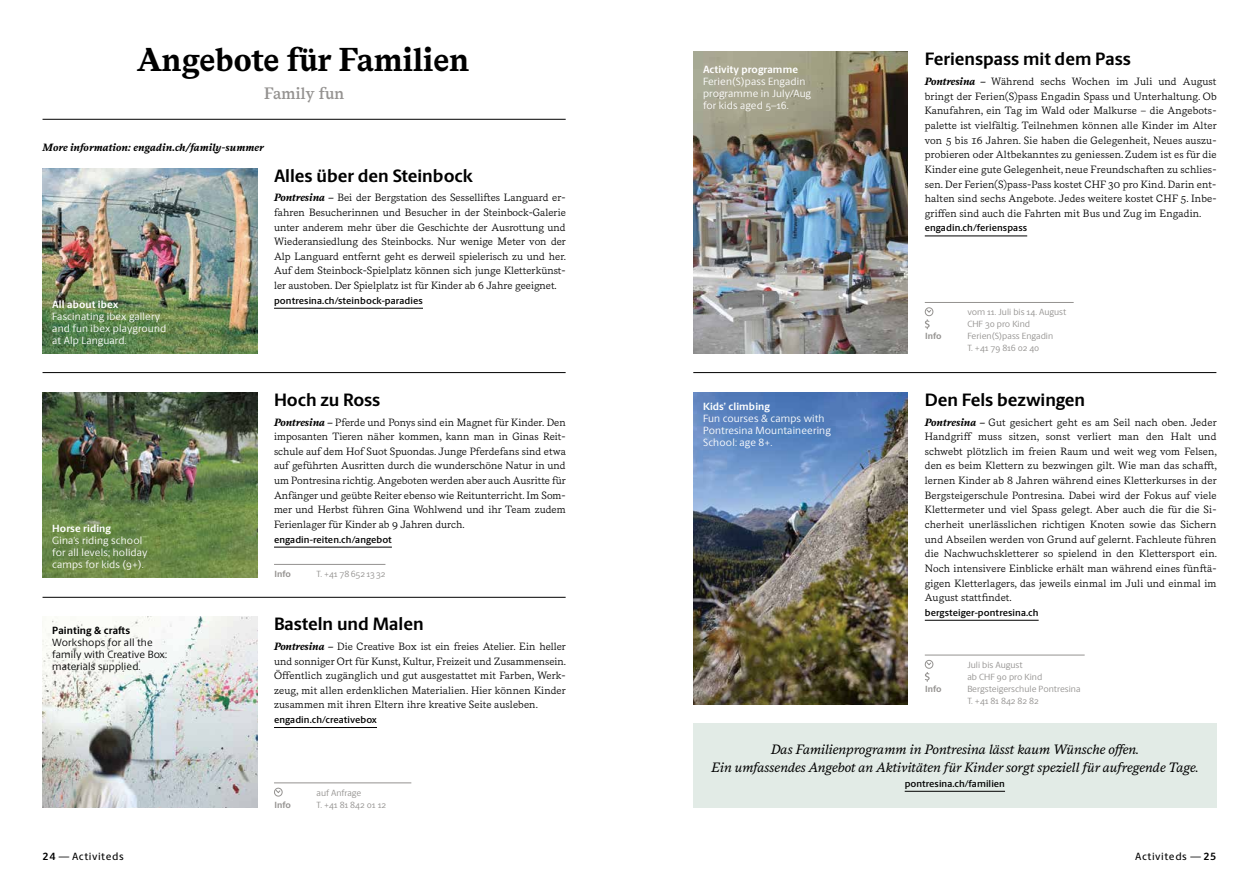
<style>
.page{position:relative;width:1259px;height:893px;background:#fff}
.page>*{position:absolute;margin:0;border:0;box-sizing:border-box;transform-origin:0 0}
.t1{font:700 33px "Messina Serif";color:#000}
.t2{font:700 18px "Berlingske Sans";color:#000}
.t3{font:600 16.5px "Messina Serif";letter-spacing:.01em;color:#949290}
.t4{font:italic 13.5px/18px "Messina Serif";color:#000;text-align:center}
.t5{font:10.5px/14.7px "Messina Serif";letter-spacing:.01em;color:#000;text-align:justify}
.t6{font:10.5px/12px "Berlingske Sans";letter-spacing:.015em;color:#fff}
.t7{font:10.5px/12px "Berlingske Sans";letter-spacing:.015em;color:#000}
.t8{font:700 10.5px "Berlingske Sans";letter-spacing:.01em;color:#fff}
.t9{font:italic 700 10.5px "Messina Serif";color:#000}
.t10{font:500 10.5px "Berlingske Sans";letter-spacing:.05em;color:#000}
.t11{font:700 10.5px "Berlingske Sans";letter-spacing:.005em;color:#000}
.t12{font:9.75px "Berlingske Sans D Bd";letter-spacing:.005em;color:#000}
.t13{font:9px/12px "Berlingske Sans";letter-spacing:-.005em;color:#949290}
.t14{font:700 9px "Berlingske Sans";letter-spacing:-.005em;color:#949290}
.s1{font-weight:700;font-style:italic}
.s2{font-weight:700}
</style>
<div class="page">
<img style="left:693px;top:51px;width:214px;height:302px">
<img style="left:43px;top:617px;width:214px;height:191px">
<hr style="left:693px;top:372px;width:523px;height:1px;background:#000">
<img style="left:693px;top:392px;width:214px;height:312px">
<hr style="left:924px;top:236px;width:103px;height:1px;background:#000">
<hr style="left:924px;top:620px;width:114px;height:1px;background:#000">
<hr style="left:43px;top:119px;width:523px;height:1px;background:#000">
<hr style="left:43px;top:372px;width:522px;height:1px;background:#000">
<hr style="left:43px;top:597px;width:522px;height:1px;background:#000">
<img style="left:43px;top:168px;width:214px;height:185px">
<img style="left:43px;top:392px;width:214px;height:186px">
<hr style="left:274px;top:308px;width:149px;height:1px;background:#000">
<hr style="left:274px;top:547px;width:118px;height:1px;background:#000">
<hr style="left:274px;top:727px;width:103px;height:1px;background:#000">
<div style="left:693px;top:724px;width:523px;height:84px;background:#e2ebe6"></div>
<hr style="left:904px;top:791px;width:101px;height:1px;background:#000">
<hr style="left:274px;top:564px;width:111px;height:1px;background:#949290">
<hr style="left:274px;top:783px;width:137px;height:1px;background:#949290">
<div style="left:274px;top:787px;width:9px;height:10px;border:1px solid #949290;border-radius:50%"></div>
<svg style="left:275px;top:789px;width:6px;height:5px"></svg>
<hr style="left:924px;top:302px;width:149px;height:1px;background:#949290">
<div style="left:924px;top:307px;width:9px;height:9px;border:1px solid #949290;border-radius:50%"></div>
<svg style="left:925px;top:308px;width:7px;height:5px"></svg>
<svg style="left:925px;top:319px;width:4px;height:10px"></svg>
<hr style="left:924px;top:655px;width:160px;height:1px;background:#949290">
<div style="left:924px;top:660px;width:9px;height:9px;border:1px solid #949290;border-radius:50%"></div>
<svg style="left:925px;top:661px;width:7px;height:5px"></svg>
<svg style="left:925px;top:672px;width:4px;height:10px"></svg>
<h1 class="t1" style="left:137px;top:34px;width:333px">Angebote für Familien</h1>
<h3 class="t3" style="left:264px;top:80px;width:82px">Family fun</h3>
<p class="t9" style="left:43px;top:140px;width:223px">More information: engadin.ch/family-summer</p>
<p class="t8" style="left:52px;top:296px;width:68px">All about ibex</p>
<p class="t6" style="left:52px;top:309px;width:115px">Fascinating ibex gallery and fun ibex playground at Alp Languard.</p>
<h2 class="t2" style="left:274px;top:162px;width:200px">Alles über den Steinbock</h2>
<p class="t5" style="left:274px;top:190px;width:294px"><span class="s1">Pontresina –</span> Bei der Bergstation des Sesselliftes Languard er&shy;fahren Besucherinnen und Besucher in der Steinbock-Galerie unter anderem mehr über die Geschichte der Ausrottung und Wiederansiedlung des Steinbocks. Nur wenige Meter von der Alp Languard entfernt geht es derweil spielerisch zu und her.<br>Auf dem Steinbock-Spielplatz können sich junge Kletterkünst&shy;ler austoben. Der Spielplatz ist für Kinder ab 6 Jahre geeignet.</p>
<p class="t12" style="left:274px;top:293px;width:150px">pontresina.ch/steinbock-paradies</p>
<p class="t8" style="left:52px;top:520px;width:60px">Horse riding</p>
<p class="t6" style="left:52px;top:534px;width:97px">Gina’s riding school for all levels; holiday camps for kids (9+).</p>
<p class="t11" style="left:52px;top:623px;width:79px">Painting &amp; crafts</p>
<p class="t7" style="left:52px;top:636px;width:116px">Workshops for all the family with Creative Box: materials supplied.</p>
<h2 class="t2" style="left:274px;top:386px;width:108px">Hoch zu Ross</h2>
<p class="t5" style="left:274px;top:414px;width:293px"><span class="s1">Pontresina –</span> Pferde und Ponys sind ein Magnet für Kinder. Den imposanten Tieren näher kommen, kann man in Ginas Reit&shy;schule auf dem Hof Suot Spuondas. Junge Pferdefans sind etwa auf geführten Ausritten durch die wunderschöne Natur in und um Pontresina richtig. Angeboten werden aber auch Ausritte für Anfänger und geübte Reiter ebenso wie Reitunterricht. Im Som&shy;mer und Herbst führen Gina Wohlwend und ihr Team zudem Ferienlager für Kinder ab 9 Jahren durch.</p>
<p class="t12" style="left:274px;top:532px;width:119px">engadin-reiten.ch/angebot</p>
<p class="t14" style="left:274px;top:568px;width:18px">Info</p>
<p class="t13" style="left:316px;top:568px;width:70px">T. +41 78652 13 32</p>
<h2 class="t2" style="left:274px;top:611px;width:151px">Basteln und Malen</h2>
<p class="t5" style="left:274px;top:638px;width:294px"><span class="s1">Pontresina –</span> Die Creative Box ist ein freies Atelier. Ein heller und sonniger Ort für Kunst, Kultur, Freizeit und Zusammensein.<br>Öffentlich zugänglich und gut ausgestattet mit Farben, Werk&shy;zeug, mit allen erdenklichen Materialien. Hier können Kinder zusammen mit ihren Eltern ihre kreative Seite ausleben.</p>
<p class="t12" style="left:274px;top:712px;width:104px">engadin.ch/creativebox</p>
<p class="t13" style="left:316px;top:786px;width:46px">auf Anfrage</p>
<p class="t14" style="left:274px;top:798px;width:18px">Info</p>
<p class="t13" style="left:316px;top:798px;width:71px">T. +41 81 842 01 12</p>
<p class="t8" style="left:703px;top:62px;width:96px">Activity programme</p>
<p class="t6" style="left:703px;top:75px;width:110px">Ferien(S)pass Engadin programme in July/Aug for kids aged 5–16.</p>
<p class="t8" style="left:703px;top:399px;width:68px">Kids’ climbing</p>
<p class="t6" style="left:703px;top:412px;width:129px">Fun courses &amp; camps with<br>Pontresina Mountaineering<br>School: age 8+.</p>
<h2 class="t2" style="left:924px;top:46px;width:208px">Ferienspass mit dem Pass</h2>
<p class="t5" style="left:924px;top:74px;width:293px"><span class="s1">Pontresina –</span> Während sechs Wochen im Juli und August bringt der Ferien(S)pass Engadin Spass und Unterhaltung. Ob Kanufahren, ein Tag im Wald oder Malkurse – die Angebots&shy;palette ist vielfältig. Teilnehmen können alle Kinder im Alter von 5 bis 16 Jahren. Sie haben die Gelegenheit, Neues auszu&shy;probieren oder Altbekanntes zu geniessen. Zudem ist es für die Kinder eine gute Gelegenheit, neue Freundschaften zu schlies&shy;sen. Der Ferien(S)pass-Pass kostet CHF 30 pro Kind. Darin ent&shy;halten sind sechs Angebote. Jedes weitere kostet CHF 5. Inbe&shy;griffen sind auch die Fahrten mit Bus und Zug im Engadin.</p>
<p class="t12" style="left:924px;top:221px;width:104px">engadin.ch/ferienspass</p>
<p class="t13" style="left:967px;top:306px;width:100px">vom 11. Juli bis 14. August<br>CHF 30 pro Kind</p>
<p class="t14" style="left:925px;top:330px;width:18px">Info</p>
<p class="t13" style="left:967px;top:330px;width:87px">Ferien(S)pass Engadin<br>T. +41 79 816 02 40</p>
<h2 class="t2" style="left:924px;top:386px;width:162px">Den Fels bezwingen</h2>
<p class="t5" style="left:924px;top:414px;width:294px"><span class="s1">Pontresina –</span> Gut gesichert geht es am Seil nach oben. Jeder Handgriff muss sitzen, sonst verliert man den Halt und schwebt plötzlich im freien Raum und weit weg vom Felsen, den es beim Klettern zu bezwingen gilt. Wie man das schafft, lernen Kinder ab 8 Jahren während eines Kletterkurses in der Bergsteigerschule Pontresina. Dabei wird der Fokus auf viele Klettermeter und viel Spass gelegt. Aber auch die für die Si&shy;cherheit unerlässlichen richtigen Knoten sowie das Sichern und Abseilen werden von Grund auf gelernt. Fachleute führen die Nachwuchskletterer so spielend in den Klettersport ein.<br>Noch intensivere Einblicke erhält man während eines fünftä&shy;gigen Kletterlagers, das jeweils einmal im Juli und einmal im August stattfindet.</p>
<p class="t12" style="left:924px;top:605px;width:115px">bergsteiger-pontresina.ch</p>
<p class="t13" style="left:967px;top:658px;width:76px">Juli bis August<br>ab CHF 90 pro Kind</p>
<p class="t14" style="left:925px;top:682px;width:18px">Info</p>
<p class="t13" style="left:967px;top:682px;width:115px">Bergsteigerschule Pontresina<br>T. +41 81 842 82 82</p>
<p class="t4" style="left:711px;top:740px;width:489px">Das Familienprogramm in Pontresina lässt kaum Wünsche offen.<br>Ein umfassendes Angebot an Aktivitäten für Kinder sorgt speziell für aufregende Tage.</p>
<p class="t12" style="left:904px;top:776px;width:102px">pontresina.ch/familien</p>
<p class="t10" style="left:43px;top:848px;width:83px"><span class="s2">24</span> — Activiteds</p>
<p class="t10" style="left:1135px;top:848px;width:83px">Activiteds — <span class="s2">25</span></p>
</div>
